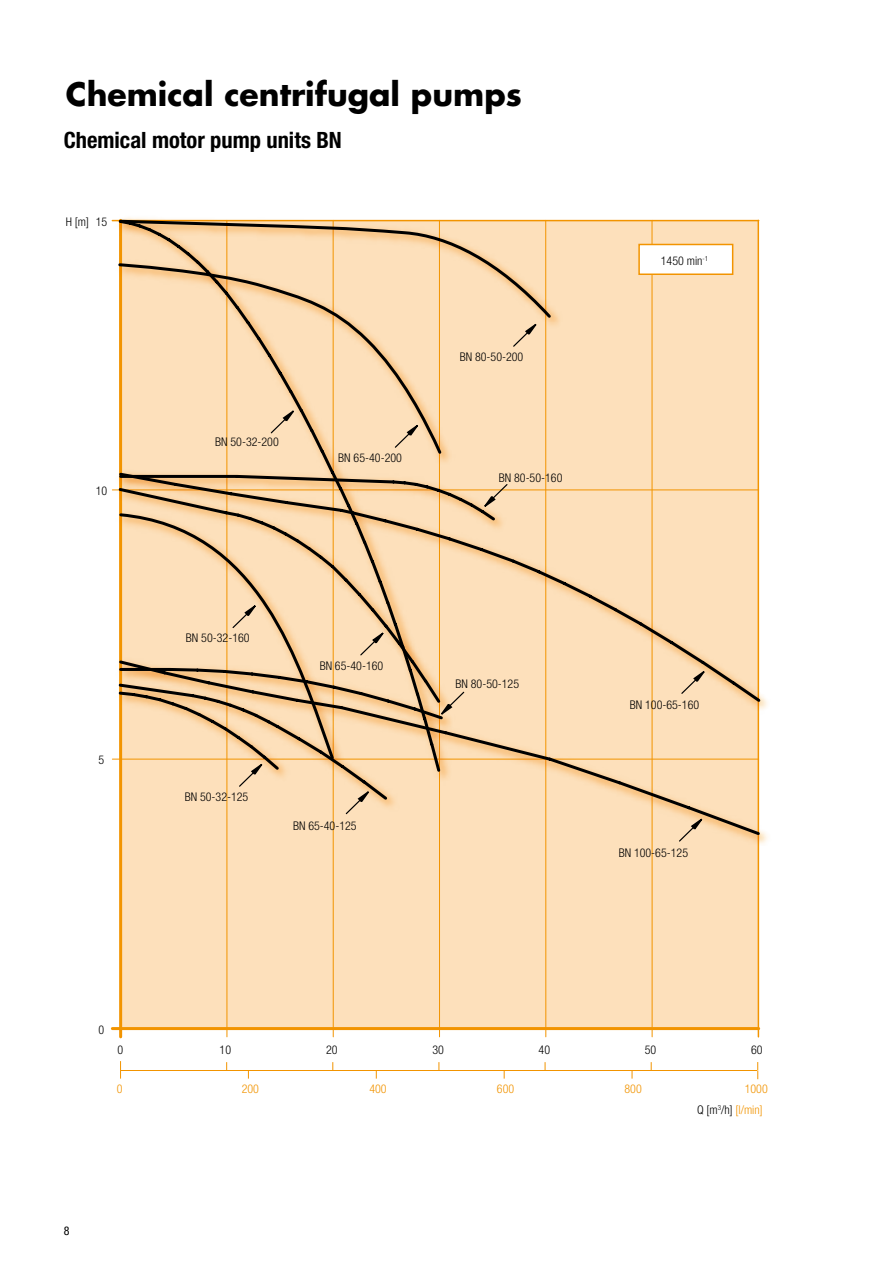
<style>
.page{position:relative;width:893px;height:1263px;background:#fff}
.page>*{position:absolute;margin:0;border:0;box-sizing:border-box;transform-origin:0 0}
.t1{font:700 31.5px "Futura Std";color:#000}
.t2{font:700 condensed 22.5px "Helvetica Neue LT Pro";color:#000}
.t3{font:300 condensed 12px "Helvetica Neue LT Pro";color:#000}
.t4{font:300 condensed 12px "Helvetica Neue LT Pro";color:#f29400}
.s1{color:#000}
</style>
<div class="page">
<div style="left:122px;top:220px;width:636px;height:809px;background:#fde0bb"></div>
<hr style="left:758px;top:220px;width:1px;height:817px;background:#f29400">
<hr style="left:333px;top:220px;width:1px;height:817px;background:#f29400">
<hr style="left:545px;top:220px;width:1px;height:817px;background:#f29400">
<hr style="left:226px;top:220px;width:1px;height:817px;background:#f29400">
<hr style="left:119px;top:220px;width:3px;height:817px;background:#f29400">
<hr style="left:439px;top:220px;width:1px;height:817px;background:#f29400">
<hr style="left:652px;top:220px;width:1px;height:817px;background:#f29400">
<hr style="left:112px;top:1027px;width:647px;height:3px;background:#f29400">
<hr style="left:112px;top:220px;width:647px;height:1px;background:#f29400">
<svg style="left:350px;top:471px;width:410px;height:182px"></svg>
<img style="left:113px;top:470px;width:397px;height:66px">
<img style="left:119px;top:653px;width:649px;height:198px">
<svg style="left:119px;top:658px;width:643px;height:179px"></svg>
<img style="left:119px;top:442px;width:331px;height:28px">
<svg style="left:119px;top:348px;width:325px;height:108px"></svg>
<img style="left:113px;top:506px;width:237px;height:254px">
<svg style="left:118px;top:523px;width:218px;height:143px"></svg>
<hr style="left:121px;top:1070px;width:636px;height:1px;background:#f29400">
<svg style="left:120px;top:1061px;width:1px;height:17px"></svg>
<svg style="left:757px;top:1062px;width:1px;height:17px"></svg>
<svg style="left:680px;top:665px;width:31px;height:30px"></svg>
<div style="left:639px;top:244px;width:94px;height:30px;background:#fff"></div>
<div style="left:638px;top:244px;width:95px;height:31px;border:2px solid #f29400"></div>
<svg style="left:678px;top:813px;width:30px;height:30px"></svg>
<svg style="left:118px;top:218px;width:436px;height:130px"></svg>
<svg style="left:394px;top:419px;width:30px;height:30px"></svg>
<svg style="left:270px;top:404px;width:30px;height:30px"></svg>
<svg style="left:359px;top:627px;width:31px;height:30px"></svg>
<svg style="left:231px;top:599px;width:31px;height:30px"></svg>
<svg style="left:118px;top:473px;width:391px;height:50px"></svg>
<svg style="left:117px;top:666px;width:348px;height:149px"></svg>
<h1 class="t1" style="left:66px;top:73px;width:458px">Chemical centrifugal pumps</h1>
<h2 class="t2" style="left:64px;top:127px;width:280px">Chemical motor pump units BN</h2>
<p class="t3" style="left:66px;top:215px;width:43px">H [m] 15</p>
<p class="t3" style="left:96px;top:484px;width:13px">10</p>
<p class="t3" style="left:99px;top:753px;width:7px">5</p>
<p class="t3" style="left:215px;top:435px;width:65px">BN 50-32-200</p>
<p class="t3" style="left:338px;top:451px;width:65px">BN 65-40-200</p>
<p class="t3" style="left:460px;top:350px;width:65px">BN 80-50-200</p>
<p class="t3" style="left:499px;top:471px;width:65px">BN 80-50-160</p>
<p class="t3" style="left:661px;top:254px;width:49px">1450 min<sup>-1</sup></p>
<p class="t3" style="left:186px;top:631px;width:65px">BN 50-32-160</p>
<p class="t3" style="left:320px;top:659px;width:65px">BN 65-40-160</p>
<p class="t3" style="left:185px;top:790px;width:65px">BN 50-32-125</p>
<p class="t3" style="left:293px;top:819px;width:65px">BN 65-40-125</p>
<p class="t3" style="left:455px;top:677px;width:65px">BN 80-50-125</p>
<p class="t3" style="left:630px;top:698px;width:71px">BN 100-65-160</p>
<p class="t3" style="left:619px;top:846px;width:71px">BN 100-65-125</p>
<p class="t3" style="left:99px;top:1022px;width:7px">0</p>
<p class="t3" style="left:118px;top:1042px;width:7px">0</p>
<p class="t3" style="left:220px;top:1042px;width:13px">10</p>
<p class="t3" style="left:326px;top:1042px;width:13px">20</p>
<p class="t3" style="left:432px;top:1042px;width:13px">30</p>
<p class="t3" style="left:539px;top:1042px;width:13px">40</p>
<p class="t3" style="left:645px;top:1042px;width:13px">50</p>
<p class="t3" style="left:751px;top:1042px;width:13px">60</p>
<p class="t4" style="left:117px;top:1082px;width:7px">0</p>
<p class="t4" style="left:242px;top:1082px;width:19px">200</p>
<p class="t4" style="left:369px;top:1082px;width:19px">400</p>
<p class="t4" style="left:497px;top:1082px;width:19px">600</p>
<p class="t4" style="left:625px;top:1082px;width:19px">800</p>
<p class="t4" style="left:745px;top:1082px;width:25px">1000</p>
<p class="t4" style="left:697px;top:1103px;width:67px"><span class="s1">Q [m</span><sup>3</sup><span class="s1">/h]</span> [l/min]</p>
</div>
